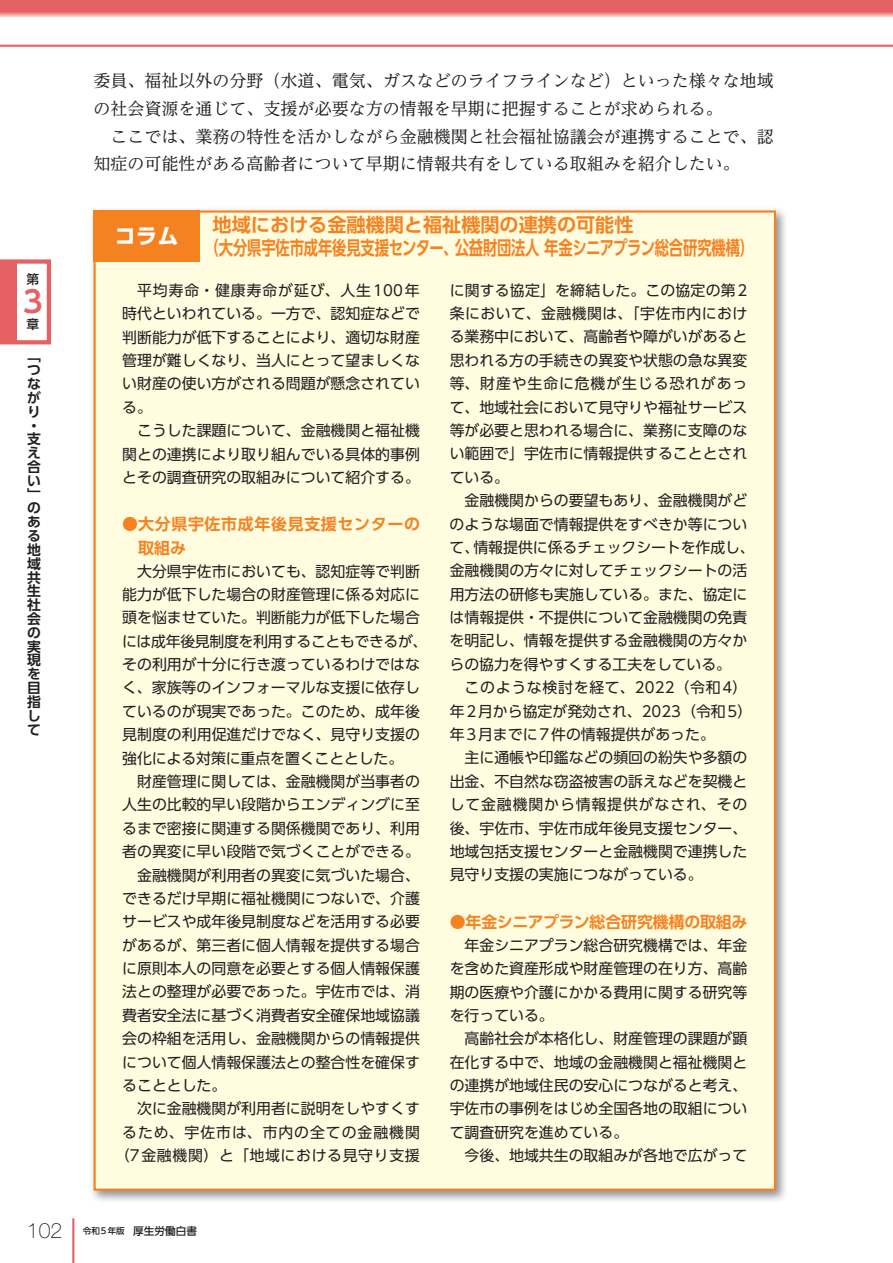
<style>
.page{position:relative;width:893px;height:1263px;background:#fff}
.page>*{position:absolute;margin:0;border:0;box-sizing:border-box;transform-origin:0 0}
.t1{font:700 29.7px "UD Shin Go Pr 6 N De";color:#e56164}
.t2{font:700 21.3px "UD Shin Go Pr 6 N";color:#fff}
.t3{font:100 21.3px "Helvetica Neue LT Std";color:#231f20}
.t4{font:700 19.2px/23.4px "UD Shin Go Pr 6 N De";letter-spacing:-.01em;color:#f58220}
.t5{font:16.95px/27.6px "UD Reimin Pr 6 N";color:#231f20}
.t6{font:700 15.9px/23.4px "UD Shin Go Pr 6 N De";letter-spacing:.04em;color:#f58220}
.t7{font:700 15.9px "UD Shin Go Pr 6 N De";letter-spacing:-.02em;color:#f58220}
.t8{font:14.85px/23.4px "UD Shin Go Pr 6 N";color:#231f20;text-align:justify}
.t9{font:14.85px "UD Shin Go Pr 6 N";letter-spacing:.045em;color:#231f20}
.t10{font:14.85px "UD Shin Go Pr 6 N";letter-spacing:.06em;color:#231f20}
.t11{font:700 13.8px/13.8px "UD Shin Go Pr 6 N De";color:#231f20}
.t12{font:500 12.75px "UD Shin Go Pr 6 N";color:#231f20}
.t13{font:500 8.55px "UD Shin Go Pr 6 N";letter-spacing:.065em;color:#231f20}
.s1{font-size:10.65px}
</style>
<div class="page">
<div style="left:89px;top:206px;width:699px;height:997px;background:#231f20;opacity:.5"></div>
<div style="left:95px;top:212px;width:680px;height:977px;background:#fffce0"></div>
<div style="left:94px;top:210px;width:106px;height:51px;background:#f58220"></div>
<hr style="left:72px;top:1218px;width:2px;height:45px;background:#e56164">
<hr style="left:0;top:45px;width:893px;height:2px;background:#e56164">
<svg style="left:0;top:0;width:893px;height:17px;background:#e87475"></svg>
<svg style="left:0;top:259px;width:51px;height:85px"></svg>
<p class="t5" style="left:94px;top:67px;width:682px">委員、福祉以外の分野（水道、電気、ガスなどのライフラインなど）といった様々な地域の社会資源を通じて、支援が必要な方の情報を早期に把握することが求められる。</p>
<p class="t5" style="left:94px;top:122px;width:682px;text-indent:17px">ここでは、業務の特性を活かしながら金融機関と社会福祉協議会が連携することで、認知症の可能性がある高齢者について早期に情報共有をしている取組みを紹介したい。</p>
<p class="t12" style="left:27px;top:269px;width:14px">第</p>
<h1 class="t1" style="left:23px;top:277px;width:21px">3</h1>
<p class="t12" style="left:27px;top:314px;width:14px">章</p>
<p class="t11" style="left:27px;top:349px;width:15px">「つながり・支え合い」のある地域共生社会の実現を目指して</p>
<h2 class="t2" style="left:115px;top:219px;width:65px">コラム</h2>
<p class="t4" style="left:205px;top:212px;width:551px;text-indent:8px">地域における金融機関と福祉機関の連携の可能性<br>（大分県宇佐市成年後見支援センター、公益財団法人年金シニアプラン総合研究機構）</p>
<p class="t8" style="left:122px;top:278px;width:299px;text-indent:15px">平均寿命・健康寿命が延び、人生100年時代といわれている。一方で、認知症などで判断能力が低下することにより、適切な財産管理が難しくなり、当人にとって望ましくない財産の使い方がされる問題が懸念されている。</p>
<p class="t8" style="left:122px;top:418px;width:299px;text-indent:15px">こうした課題について、金融機関と福祉機関との連携により取り組んでいる具体的事例とその調査研究の取組みについて紹介する。</p>
<p class="t6" style="left:138px;top:512px;width:283px;text-indent:-16px">●大分県宇佐市成年後見支援センターの取組み</p>
<p class="t8" style="left:122px;top:559px;width:307px;text-align:left;text-indent:15px">大分県宇佐市においても、認知症等で判断能力が低下した場合の財産管理に係る対応に頭を悩ませていた。判断能力が低下した場合には成年後見制度を利用することもできるが、その利用が十分に行き渡っているわけではなく、家族等のインフォーマルな支援に依存しているのが現実であった。このため、成年後見制度の利用促進だけでなく、見守り支援の強化による対策に重点を置くこととした。</p>
<p class="t8" style="left:137px;top:769px;width:284px">財産管理に関しては、金融機関が当事者の</p>
<p class="t8" style="left:122px;top:793px;width:299px">人生の比較的早い段階からエンディングに至</p>
<p class="t8" style="left:122px;top:816px;width:299px">るまで密接に関連する関係機関であり、利用</p>
<p class="t8" style="left:122px;top:839px;width:299px">者の異変に早い段階で気づくことができる。</p>
<p class="t8" style="left:137px;top:863px;width:284px">金融機関が利用者の異変に気づいた場合、</p>
<p class="t8" style="left:122px;top:886px;width:299px">できるだけ早期に福祉機関につないで、介護</p>
<p class="t8" style="left:122px;top:909px;width:299px">サービスや成年後見制度などを活用する必要</p>
<p class="t8" style="left:122px;top:933px;width:299px">があるが、第三者に個人情報を提供する場合</p>
<p class="t8" style="left:122px;top:956px;width:299px">に原則本人の同意を必要とする個人情報保護</p>
<p class="t8" style="left:122px;top:980px;width:299px">法との整理が必要であった。宇佐市では、消</p>
<p class="t8" style="left:122px;top:1003px;width:299px">費者安全法に基づく消費者安全確保地域協議</p>
<p class="t8" style="left:122px;top:1026px;width:299px">会の枠組を活用し、金融機関からの情報提供</p>
<p class="t8" style="left:122px;top:1050px;width:299px">について個人情報保護法との整合性を確保す</p>
<p class="t8" style="left:122px;top:1073px;width:106px">ることとした。</p>
<p class="t8" style="left:137px;top:1096px;width:284px">次に金融機関が利用者に説明をしやすくす</p>
<p class="t10" style="left:122px;top:1120px;width:299px">るため、宇佐市は、市内の全ての金融機関</p>
<p class="t9" style="left:115px;top:1143px;width:306px">（7金融機関）と「地域における見守り支援</p>
<p class="t8" style="left:450px;top:278px;width:299px">に関する協定」を締結した。この協定の第2条において、金融機関は、「宇佐市内における業務中において、高齢者や障がいがあると思われる方の手続きの異変や状態の急な異変等、財産や生命に危機が生じる恐れがあって、地域社会において見守りや福祉サービス等が必要と思われる場合に、業務に支障のない範囲で」宇佐市に情報提供することとされている。</p>
<p class="t8" style="left:450px;top:488px;width:307px;text-align:left;text-indent:15px">金融機関からの要望もあり、金融機関がどのような場面で情報提供をすべきか等について、情報提供に係るチェックシートを作成し、金融機関の方々に対してチェックシートの活用方法の研修も実施している。また、協定には情報提供・不提供について金融機関の免責を明記し、情報を提供する金融機関の方々からの協力を得やすくする工夫をしている。</p>
<p class="t8" style="left:450px;top:675px;width:304px;text-align:left;text-indent:15px">このような検討を経て、2022（令和4）年2月から協定が発効され、2023（令和5）年3月までに7件の情報提供があった。</p>
<p class="t8" style="left:450px;top:746px;width:299px;text-indent:15px">主に通帳や印鑑などの頻回の紛失や多額の出金、不自然な窃盗被害の訴えなどを契機として金融機関から情報提供がなされ、その後、宇佐市、宇佐市成年後見支援センター、地域包括支援センターと金融機関で連携した見守り支援の実施につながっている。</p>
<p class="t7" style="left:450px;top:909px;width:299px">●年金シニアプラン総合研究機構の取組み</p>
<p class="t8" style="left:450px;top:933px;width:299px;text-indent:15px">年金シニアプラン総合研究機構では、年金を含めた資産形成や財産管理の在り方、高齢期の医療や介護にかかる費用に関する研究等を行っている。</p>
<p class="t8" style="left:450px;top:1026px;width:299px;text-indent:15px">高齢社会が本格化し、財産管理の課題が顕在化する中で、地域の金融機関と福祉機関との連携が地域住民の安心につながると考え、宇佐市の事例をはじめ全国各地の取組について調査研究を進めている。</p>
<p class="t8" style="left:465px;top:1143px;width:284px">今後、地域共生の取組みが各地で広がって</p>
<h2 class="t3" style="left:27px;top:1218px;width:37px">102</h2>
<p class="t13" style="left:83px;top:1224px;width:116px">令和5年版　<span class="s1">厚生労働白書</span></p>
</div>
